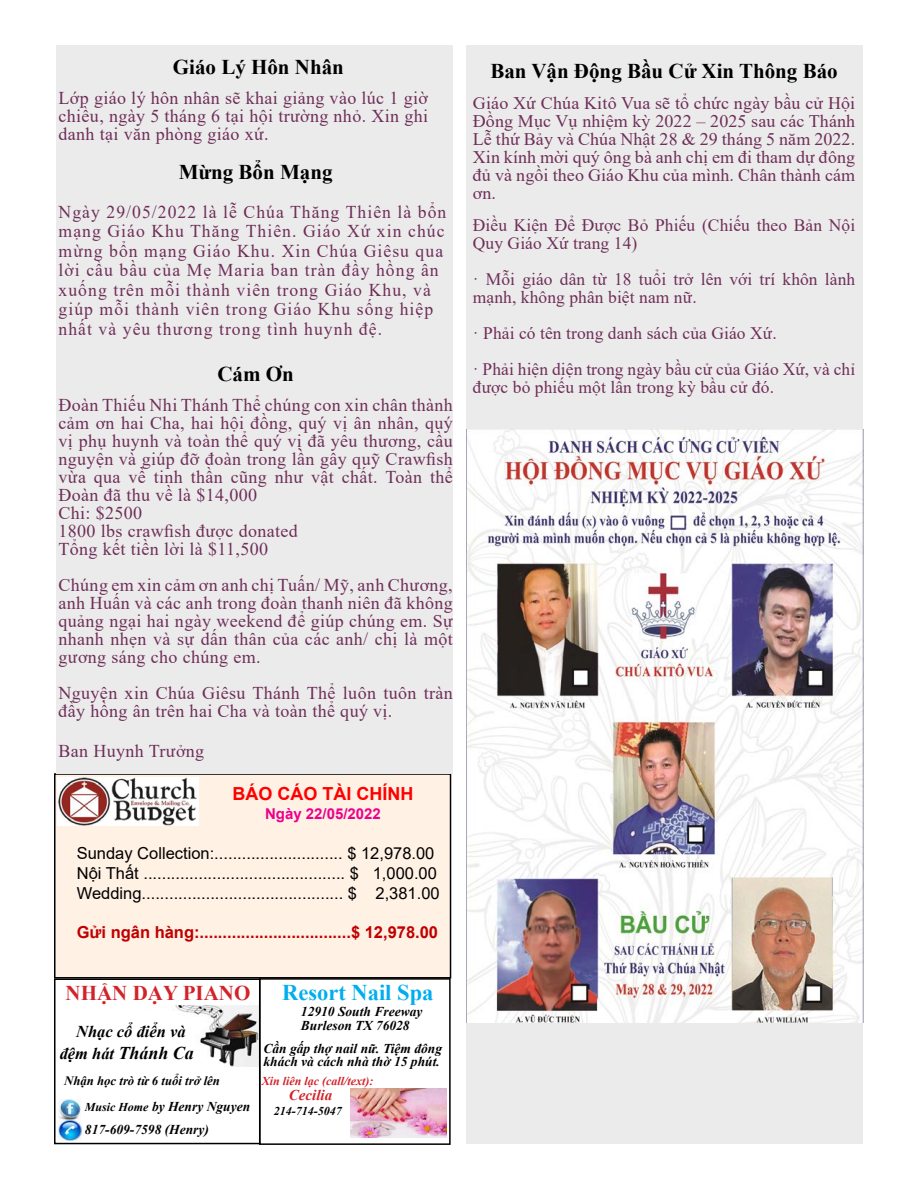
<style>
.page{position:relative;width:918px;height:1188px;background:#fff}
.page>*{position:absolute;margin:0;border:0;box-sizing:border-box;transform-origin:0 0}
.t1{font:700 22.5px "Times New Roman";color:#00aeef}
.t2{font:700 21px "Times New Roman";color:#000}
.t3{font:700 21px "Times New Roman";color:#d2232a}
.t4{font:18px/18px "Times New Roman";letter-spacing:.02em;color:#6e2f58;text-align:justify}
.t5{font:18px/19.5px "Times New Roman";letter-spacing:.06em;color:#6e2f58}
.t6{font:700 18px "Arial";color:#f00}
.t7{font:17.7px/18px "Times New Roman";letter-spacing:.005em;color:#6e2f58;text-align:justify}
.t8{font:17.4px/18px "Times New Roman";letter-spacing:.005em;color:#6e2f58}
.t9{font:16.5px/19.8px "Arial";color:#000}
.t10{font:700 16.5px "Arial";color:#c00000}
.t11{font:italic 700 16.5px/22.2px "Times New Roman";color:#000;text-align:center}
.t12{font:700 15px "Arial";color:#ec008c}
.t13{font:italic 700 15px "Times New Roman";color:#d2232a}
.t14{font:italic 700 13.5px/22.2px "Times New Roman";color:#000}
.t15{font:italic 700 12.75px "Times New Roman";color:#000}
.t16{font:italic 700 12px "Times New Roman";color:#d2232a}
.t17{font:italic 700 12px "Times New Roman";color:#000}
.s1{font-size:18px}
.s2{font-size:12px}
</style>
<div class="page">
<div style="left:55px;top:774px;width:396px;height:204px;background:#fff1e4"></div>
<div style="left:54px;top:773px;width:397px;height:206px;border:2px solid #000"></div>
<img style="left:57px;top:778px;width:142px;height:47px">
<div style="left:57px;top:45px;width:396px;height:728px;background:#ecebec"></div>
<img style="left:175px;top:1005px;width:83px;height:61px">
<div style="left:54px;top:978px;width:207px;height:166px;border:2px solid #000"></div>
<div style="left:466px;top:45px;width:397px;height:1099px;background:#ecebec"></div>
<img style="left:59px;top:1099px;width:23px;height:41px">
<div style="left:259px;top:978px;width:192px;height:167px;border:2px solid #000"></div>
<img style="left:351px;top:1089px;width:95px;height:48px">
<img style="left:466px;top:430px;width:398px;height:592px">
<p class="t2" style="left:173px;top:52px;width:172px">Giáo Lý Hôn Nhân</p>
<p class="t4" style="left:59px;top:89px;width:371px">Lớp giáo lý hôn nhân sẽ khai giảng vào lúc 1 giờ chiều, ngày 5 tháng 6 tại hội trường nhỏ. Xin ghi danh tại văn phòng giáo xứ.</p>
<p class="t2" style="left:179px;top:157px;width:155px">Mừng Bổn Mạng</p>
<p class="t5" style="left:59px;top:201px;width:389px">Ngày 29/05/2022 là lễ Chúa Thăng Thiên là bổn mạng Giáo Khu Thăng Thiên. Giáo Xứ xin chúc mừng bổn mạng Giáo Khu. Xin Chúa Giêsu qua lời cầu bầu của Mẹ Maria ban tràn đầy hồng ân xuống trên mỗ i thành viên trong Giáo Khu, và giúp mỗi thành viên trong Giáo Khu sống hiệp nhất và yêu thương trong tình huynh đệ .</p>
<p class="t2" style="left:217px;top:359px;width:78px">Cám Ơn</p>
<p class="t4" style="left:59px;top:396px;width:396px;text-align:left">Đoàn Thiếu Nhi Thánh Thể chúng con xin chân thành cảm ơn hai Cha, hai hội đồng, quý vị ân nhân, quý vị phụ huynh và toàn thể quý vị đã yêu thương, cầu nguyện và giúp đỡ đoàn trong lần gây quỹ Crawfish vừa qua về tinh thần cũng như vật chất. Toàn thể Đoàn đã thu về là $14,000<br>Chi: $2500<br>1800 lbs crawfish được donated<br>Tổng kết tiền lời là $11,500</p>
<p class="t4" style="left:59px;top:576px;width:396px">Chúng em xin cảm ơn anh chị Tuấn/ Mỹ, anh Chương, anh Huấn và các anh trong đoàn thanh niên đã không quảng ngại hai ngày weekend để giúp chúng em. Sự nhanh nhẹn và sự dấn thân của các anh/ chị là một gương sáng cho chúng em.</p>
<p class="t4" style="left:59px;top:684px;width:396px">Nguyện xin Chúa Giêsu Thánh Thể luôn tuôn tràn đầy hồng ân trên hai Cha và toàn thể quý vị.</p>
<p class="t4" style="left:59px;top:741px;width:147px">Ban Huynh Trưởng</p>
<p class="t6" style="left:232px;top:781px;width:182px">BÁO CÁO TÀI CHÍNH</p>
<p class="t12" style="left:265px;top:804px;width:117px">Ngày 22/05/2022</p>
<p class="t9" style="left:77px;top:843px;width:364px">Sunday Collection:............................ $ 12,978.00<br>Nội Thất ............................................ $ 1,000.00<br>Wedding............................................ $ 2,381.00</p>
<p class="t10" style="left:77px;top:921px;width:363px">Gửi ngân hàng:.................................$ 12,978.00</p>
<p class="t3" style="left:66px;top:978px;width:186px">NHẬN DẠY PIANO</p>
<p class="t11" style="left:60px;top:1020px;width:136px">Nhạc cổ điển và đệm hát <span class="s1">Thánh Ca</span></p>
<p class="t15" style="left:64px;top:1072px;width:157px">Nhận học trò từ 6 tuổi trở lên</p>
<p class="t14" style="left:85px;top:1095px;width:167px"><span class="s2">Music Home</span> by Henry Nguyen<br>817-609-7598 (Henry)</p>
<p class="t1" style="left:282px;top:977px;width:153px">Resort Nail Spa</p>
<p class="t14" style="left:301px;top:1004px;width:123px;line-height:14.4px">12910 South Freeway<br>Burleson TX 76028</p>
<p class="t14" style="left:263px;top:1041px;width:180px;line-height:13.5px">Cầ n gấp thợ nail nữ. Tiệm đông khách và cách nhà thờ 15 phút.</p>
<p class="t16" style="left:262px;top:1073px;width:113px">Xin liên lạc (call/text):</p>
<p class="t13" style="left:289px;top:1085px;width:45px">Cecilia</p>
<p class="t17" style="left:274px;top:1103px;width:69px">214-714-5047</p>
<p class="t2" style="left:490px;top:56px;width:349px">Ban Vận Động Bầu Cử Xin Thông Báo</p>
<p class="t7" style="left:473px;top:94px;width:384px">Giáo Xứ Chúa Kitô Vua sẽ tổ chức ngày bầu cử Hội Đồng Mục Vụ nhiệm kỳ 2022 – 2025 sau các Thánh Lễ thứ Bảy và Chúa Nhật 28 &amp; 29 tháng 5 năm 2022.<br>Xin kính mời quý ông bà anh chị em đi tham dự đông đủ và ngồi theo Giáo Khu của mình. Chân thành cám ơn.</p>
<p class="t8" style="left:473px;top:215px;width:384px">Điều Kiện Để Được Bỏ Phiếu (Chiếu theo Bản Nội<br>Quy Giáo Xứ trang 14)</p>
<p class="t8" style="left:473px;top:269px;width:384px">· Mỗi giáo dân từ 18 tuổi trở lên với trí khôn lành mạnh, không phân biệt nam nữ.</p>
<p class="t8" style="left:473px;top:314px;width:384px;line-height:36px">· Phải có tên trong danh sách của Giáo Xứ.<br>· Phải hiện diện trong ngày bầu cử của Giáo Xứ, và chỉ</p>
<p class="t8" style="left:473px;top:377px;width:303px">được bỏ phiếu một lần trong kỳ bầu cử đó.</p>
</div>
